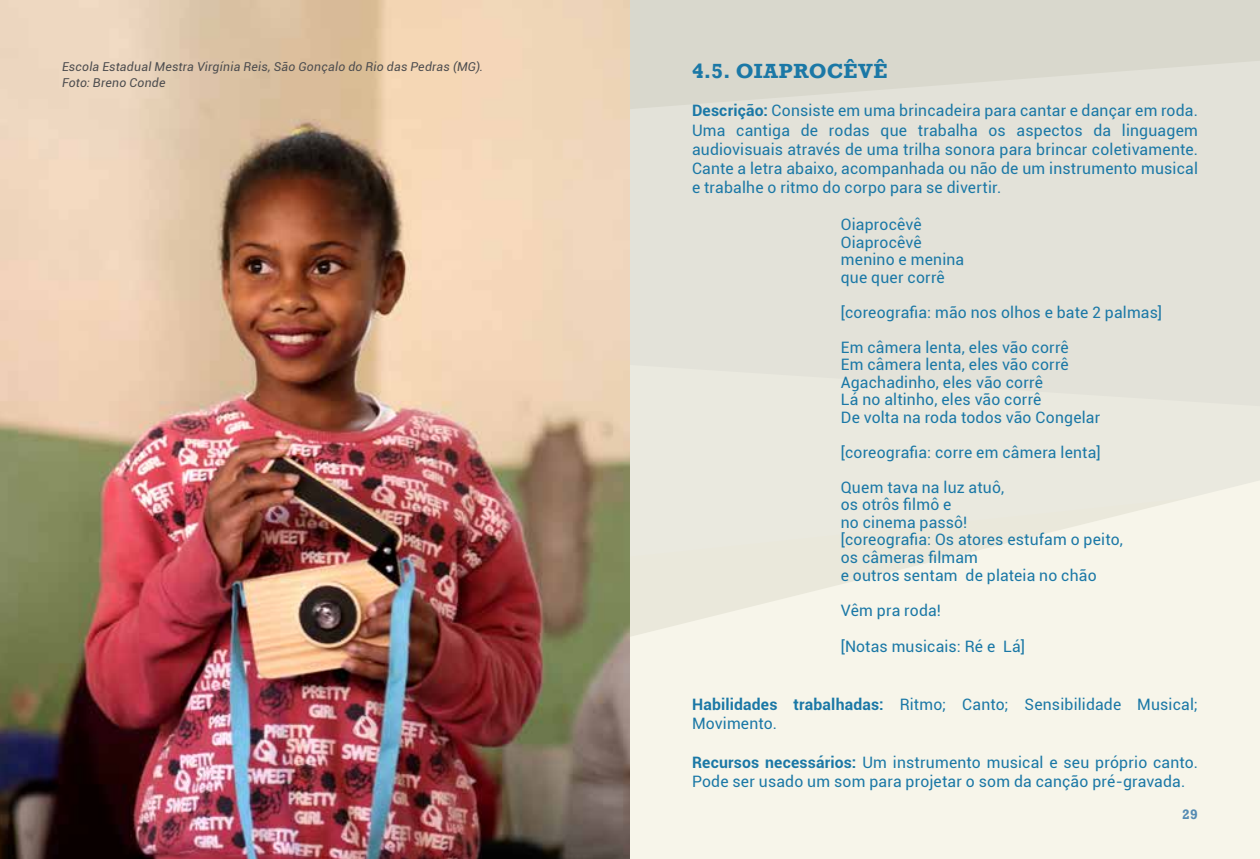
<style>
.page{position:relative;width:1260px;height:859px;background:#fff}
.page>*{position:absolute;margin:0;border:0;box-sizing:border-box;transform-origin:0 0}
.t1{font:700 21px "Rockwell";letter-spacing:.02em;color:#1b78a6}
.t2{font:15.75px/17.5px "Roboto";letter-spacing:.01em;color:#1b78a6}
.t3{font:700 14px "Rockwell";color:#558bb3}
.t4{font:italic 12.25px/15.8px "Roboto";letter-spacing:.02em;color:#4d4d4f}
.s1{font-weight:700}
</style>
<div class="page">
<div style="left:630px;top:0;width:630px;height:61px;background:#d9d8cd"></div>
<svg style="left:630px;top:61px;width:630px;height:262px;background:#e2e1d7"></svg>
<div style="left:630px;top:323px;width:630px;height:157px;background:#eae9df"></div>
<svg style="left:630px;top:480px;width:630px;height:378px;background:#f4f2e7"></svg>
<img style="left:0;top:0;width:630px;height:858px">
<p class="t4" style="left:62px;top:59px;width:423px">Escola Estadual Mestra Virgínia Reis, São Gonçalo do Rio das Pedras (MG).<br>Foto: Breno Conde</p>
<h1 class="t1" style="left:692px;top:58px;width:197px">4.5. OIAPROCÊVÊ</h1>
<p class="t2" style="left:692px;top:100px;width:508px;line-height:19.2px;text-align:justify"><span class="s1">Descrição:</span> Consiste em uma brincadeira para cantar e dançar em roda.<br>Uma cantiga de rodas que trabalha os aspectos da linguagem audiovisuais através de uma trilha sonora para brincar coletivamente.<br>Cante a letra abaixo, acompanhada ou não de um instrumento musical e trabalhe o ritmo do corpo para se divertir.</p>
<p class="t2" style="left:841px;top:215px;width:125px">Oiaprocêvê<br>Oiaprocêvê menino e menina que quer corrê</p>
<p class="t2" style="left:841px;top:303px;width:323px">[coreografia: mão nos olhos e bate 2 palmas]</p>
<p class="t2" style="left:841px;top:338px;width:261px">Em câmera lenta, eles vão corrê<br>Em câmera lenta, eles vão corrê<br>Agachadinho, eles vão corrê<br>Lá no altinho, eles vão corrê<br>De volta na roda todos vão Congelar</p>
<p class="t2" style="left:841px;top:443px;width:261px">[coreografia: corre em câmera lenta]</p>
<p class="t2" style="left:841px;top:478px;width:284px">Quem tava na luz atuô,<br>os otrôs filmô e<br>no cinema passô!<br>[coreografia: Os atores estufam o peito, os câmeras filmam<br>e outros sentam de plateia no chão</p>
<p class="t2" style="left:841px;top:600px;width:102px">Vêm pra roda!</p>
<p class="t2" style="left:841px;top:637px;width:186px">[Notas musicais: Ré e Lá]</p>
<p class="t2" style="left:692px;top:694px;width:507px;line-height:19.2px"><span class="s1">Habilidades trabalhadas:</span> Ritmo; Canto; Sensibilidade Musical;<br>Movimento.</p>
<p class="t2" style="left:692px;top:751px;width:508px;line-height:19.2px"><span class="s1">Recursos necessários:</span> Um instrumento musical e seu próprio canto.<br>Pode ser usado um som para projetar o som da canção pré-gravada.</p>
<p class="t3" style="left:1182px;top:805px;width:17px">29</p>
</div>
